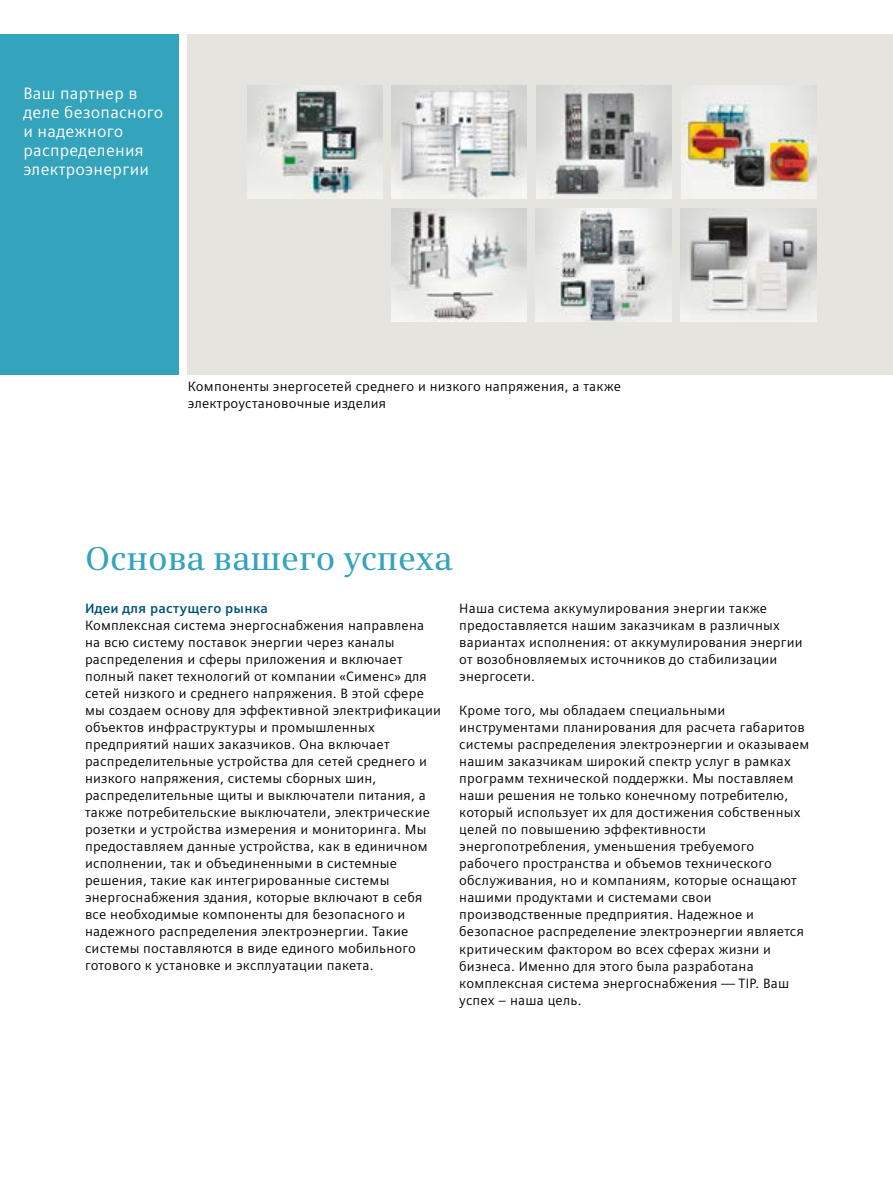
<style>
.page{position:relative;width:893px;height:1191px;background:#fff}
.page>*{position:absolute;margin:0;border:0;box-sizing:border-box;transform-origin:0 0}
.t1{font:600 33px "Siemens Serif";color:#34a4bc}
.t2{font:16.5px/19.2px "Siemens Sans";letter-spacing:.015em;color:#fff}
.t3{font:13.5px/17px "Siemens Sans";letter-spacing:.015em;color:#000}
.t4{font:700 13.5px "Siemens Sans";letter-spacing:.015em;color:#005274}
</style>
<div class="page">
<div style="left:187px;top:34px;width:706px;height:340px;background:#e5e4de"></div>
<div style="left:0;top:34px;width:179px;height:340px;background:#34a4bc"></div>
<img style="left:391px;top:208px;width:135px;height:113px">
<img style="left:248px;top:85px;width:134px;height:113px">
<img style="left:392px;top:85px;width:135px;height:113px">
<img style="left:536px;top:85px;width:136px;height:113px">
<img style="left:681px;top:85px;width:135px;height:113px">
<img style="left:536px;top:208px;width:135px;height:113px">
<img style="left:681px;top:208px;width:135px;height:113px">
<p class="t2" style="left:23px;top:83px;width:142px">Ваш партнер в деле безопасного и надежного распределения электроэнергии</p>
<p class="t3" style="left:188px;top:378px;width:435px">Компоненты энергосетей среднего и низкого напряжения, а также электроустановочные изделия</p>
<h1 class="t1" style="left:85px;top:539px;width:369px">Основа вашего успеха</h1>
<p class="t4" style="left:85px;top:601px;width:185px">Идеи для растущего рынка</p>
<p class="t3" style="left:85px;top:617px;width:357px">Комплексная система энергоснабжения направлена на всю систему поставок энергии через каналы распределения и сферы приложения и включает полный пакет технологий от компании «Сименс» для сетей низкого и среднего напряжения. В этой сфере мы создаем основу для эффективной электрификации объектов инфраструктуры и промышленных предприятий наших заказчиков. Она включает распределительные устройства для сетей среднего и низкого напряжения, системы сборных шин, распределительные щиты и выключатели питания, а также потребительские выключатели, электрические розетки и устройства измерения и мониторинга. Мы предоставляем данные устройства, как в единичном исполнении, так и объединенными в системные решения, такие как интегрированные системы энергоснабжения здания, которые включают в себя все необходимые компоненты для безопасного и надежного распределения электроэнергии. Такие системы поставляются в виде единого мобильного готового к установке и эксплуатации пакета.</p>
<p class="t3" style="left:459px;top:600px;width:345px">Наша система аккумулирования энергии также предоставляется нашим заказчикам в различных вариантах исполнения: от аккумулирования энергии от возобновляемых источников до стабилизации энергосети.</p>
<p class="t3" style="left:459px;top:702px;width:352px">Кроме того, мы обладаем специальными инструментами планирования для расчета габаритов системы распределения электроэнергии и оказываем нашим заказчикам широкий спектр услуг в рамках программ технической поддержки. Мы поставляем наши решения не только конечному потребителю, который использует их для достижения собственных целей по повышению эффективности энергопотребления, уменьшения требуемого рабочего пространства и объемов технического обслуживания, но и компаниям, которые оснащают нашими продуктами и системами свои производственные предприятия. Надежное и безопасное распределение электроэнергии является критическим фактором во всех сферах жизни и бизнеса. Именно для этого была разработана комплексная система энергоснабжения — TIP. Ваш успех – наша цель.</p>
</div>
